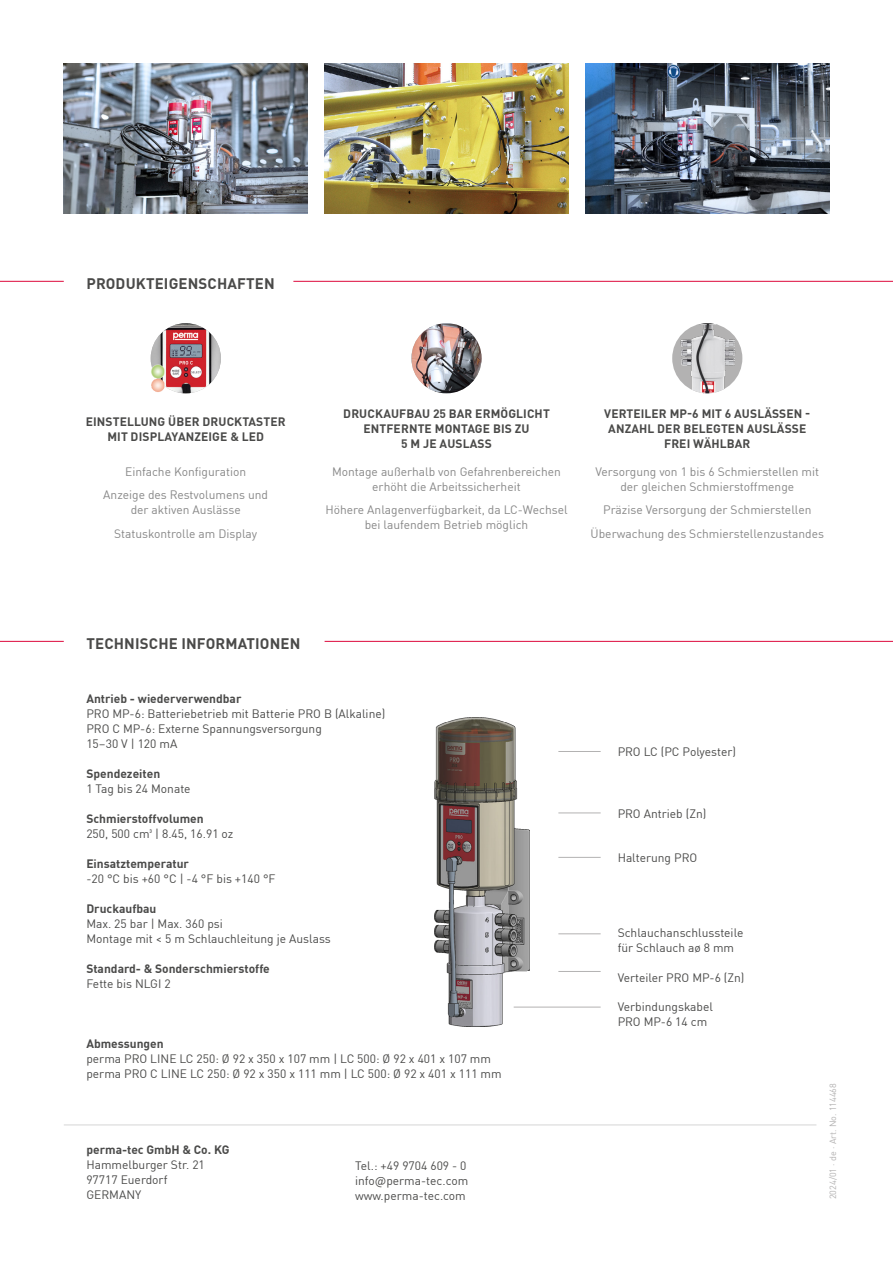
<style>
.page{position:relative;width:893px;height:1263px;background:#fff}
.page>*{position:absolute;margin:0;border:0;box-sizing:border-box;transform-origin:0 0}
.t1{font:700 15px "DIN Pro";letter-spacing:.01em;color:#4a4a49}
.t2{font:12px/15px "DIN Pro";color:#4a4a49}
.t3{font:12px/15px "DIN Pro";color:#878787;text-align:center}
.t4{font:700 12px/15px "DIN Pro";color:#4a4a49;text-align:center}
.t5{font:9px "DIN Pro";color:#b3b2b2}
</style>
<div class="page">
<hr style="left:64px;top:1124px;width:752px;height:1px;background:#dadada">
<img style="left:64px;top:64px;width:244px;height:150px">
<img style="left:325px;top:64px;width:243px;height:150px">
<img style="left:585px;top:64px;width:244px;height:150px">
<img style="left:434px;top:717px;width:95px;height:309px">
<hr style="left:558px;top:812px;width:43px;height:1px;background:#b3b2b2">
<hr style="left:558px;top:751px;width:43px;height:1px;background:#b3b2b2">
<hr style="left:558px;top:971px;width:43px;height:1px;background:#b3b2b2">
<hr style="left:558px;top:857px;width:43px;height:1px;background:#b3b2b2">
<hr style="left:558px;top:933px;width:43px;height:1px;background:#b3b2b2">
<hr style="left:514px;top:1007px;width:87px;height:1px;background:#b3b2b2">
<img style="left:151px;top:323px;width:70px;height:70px;border-radius:35px">
<img style="left:411px;top:323px;width:71px;height:70px;border-radius:35px">
<img style="left:672px;top:323px;width:70px;height:70px">
<img style="left:151px;top:364px;width:14px;height:15px">
<svg style="left:151px;top:379px;width:13px;height:13px"></svg>
<hr style="left:325px;top:641px;width:568px;height:1px;background:#dd083b">
<hr style="left:293px;top:281px;width:600px;height:1px;background:#dd083b">
<hr style="left:0;top:641px;width:64px;height:1px;background:#dd083b">
<hr style="left:0;top:281px;width:64px;height:1px;background:#dd083b">
<p class="t1" style="left:86px;top:272px;width:190px">PRODUKTEIGENSCHAFTEN</p>
<p class="t4" style="left:86px;top:413px;width:201px">EINSTELLUNG ÜBER DRUCKTASTER<br>MIT DISPLAYANZEIGE &amp; LED</p>
<p class="t4" style="left:604px;top:406px;width:208px">VERTEILER MP-6 MIT 6 AUSLÄSSEN -<br>ANZAHL DER BELEGTEN AUSLÄSSE<br>FREI WÄHLBAR</p>
<p class="t3" style="left:595px;top:463px;width:225px">Versorgung von 1 bis 6 Schmierstellen mit der gleichen Schmierstoffmenge</p>
<p class="t3" style="left:591px;top:497px;width:235px;line-height:23.5px">Präzise Versorgung der Schmierstellen<br>Überwachung des Schmierstellenzustandes</p>
<p class="t4" style="left:343px;top:406px;width:208px">DRUCKAUFBAU 25 BAR ERMÖGLICHT<br>ENTFERNTE MONTAGE BIS ZU<br>5 M JE AUSLASS</p>
<p class="t3" style="left:332px;top:463px;width:231px">Montage außerhalb von Gefahrenbereichen erhöht die Arbeitssicherheit</p>
<p class="t3" style="left:325px;top:502px;width:244px">Höhere Anlagenverfügbarkeit, da LC-Wechsel bei laufendem Betrieb möglich</p>
<p class="t3" style="left:103px;top:459px;width:166px;line-height:23.5px">Einfache Konfiguration<br>Anzeige des Restvolumens und</p>
<p class="t3" style="left:114px;top:497px;width:145px;line-height:23.5px">der aktiven Auslässe<br>Statuskontrolle am Display</p>
<p class="t1" style="left:86px;top:632px;width:215px">TECHNISCHE INFORMATIONEN</p>
<p class="t4" style="left:86px;top:690px;width:157px">Antrieb - wiederverwendbar</p>
<p class="t2" style="left:86px;top:705px;width:300px">PRO MP-6: Batteriebetrieb mit Batterie PRO B (Alkaline)<br>PRO C MP-6: Externe Spannungsversorgung<br>15–30 V | 120 mA</p>
<p class="t4" style="left:86px;top:765px;width:75px">Spendezeiten</p>
<p class="t2" style="left:86px;top:780px;width:106px">1 Tag bis 24 Monate</p>
<p class="t4" style="left:86px;top:810px;width:119px">Schmierstoffvolumen</p>
<p class="t2" style="left:86px;top:825px;width:149px">250, 500 cm³ | 8.45, 16.91 oz</p>
<p class="t4" style="left:86px;top:855px;width:104px">Einsatztemperatur</p>
<p class="t2" style="left:86px;top:870px;width:191px">-20 °C bis +60 °C | -4 °F bis +140 °F</p>
<p class="t4" style="left:86px;top:900px;width:72px">Druckaufbau</p>
<p class="t2" style="left:86px;top:915px;width:246px">Max. 25 bar | Max. 360 psi<br>Montage mit &lt; 5 m Schlauchleitung je Auslass</p>
<p class="t4" style="left:86px;top:960px;width:185px">Standard- &amp; Sonderschmierstoffe</p>
<p class="t2" style="left:86px;top:975px;width:86px">Fette bis NLGI 2</p>
<p class="t4" style="left:86px;top:1035px;width:79px">Abmessungen</p>
<p class="t2" style="left:86px;top:1050px;width:417px">perma PRO LINE LC 250: Ø 92 x 350 x 107 mm | LC 500: Ø 92 x 401 x 107 mm perma PRO C LINE LC 250: Ø 92 x 350 x 111 mm | LC 500: Ø 92 x 401 x 111 mm</p>
<p class="t4" style="left:86px;top:1141px;width:145px">perma-tec GmbH &amp; Co. KG</p>
<p class="t2" style="left:86px;top:1156px;width:120px">Hammelburger Str. 21<br>97717 Euerdorf<br>GERMANY</p>
<p class="t2" style="left:355px;top:1157px;width:115px">Tel.: +49 9704 609 - 0 info@perma-tec.com www.perma-tec.com</p>
<p class="t2" style="left:618px;top:743px;width:120px">PRO LC (PC Polyester)</p>
<p class="t2" style="left:618px;top:805px;width:90px">PRO Antrieb (Zn)</p>
<p class="t2" style="left:618px;top:849px;width:81px">Halterung PRO</p>
<p class="t2" style="left:618px;top:925px;width:127px">Schlauchanschlussteile für Schlauch aø 8 mm</p>
<p class="t2" style="left:618px;top:970px;width:128px">Verteiler PRO MP-6 (Zn)</p>
<p class="t2" style="left:618px;top:998px;width:97px">Verbindungskabel<br>PRO MP-6 14 cm</p>
<p class="t5" style="left:826px;top:1199px;width:118px;rotate:-90deg">2024/01 · de · Art. No. 114468</p>
</div>
